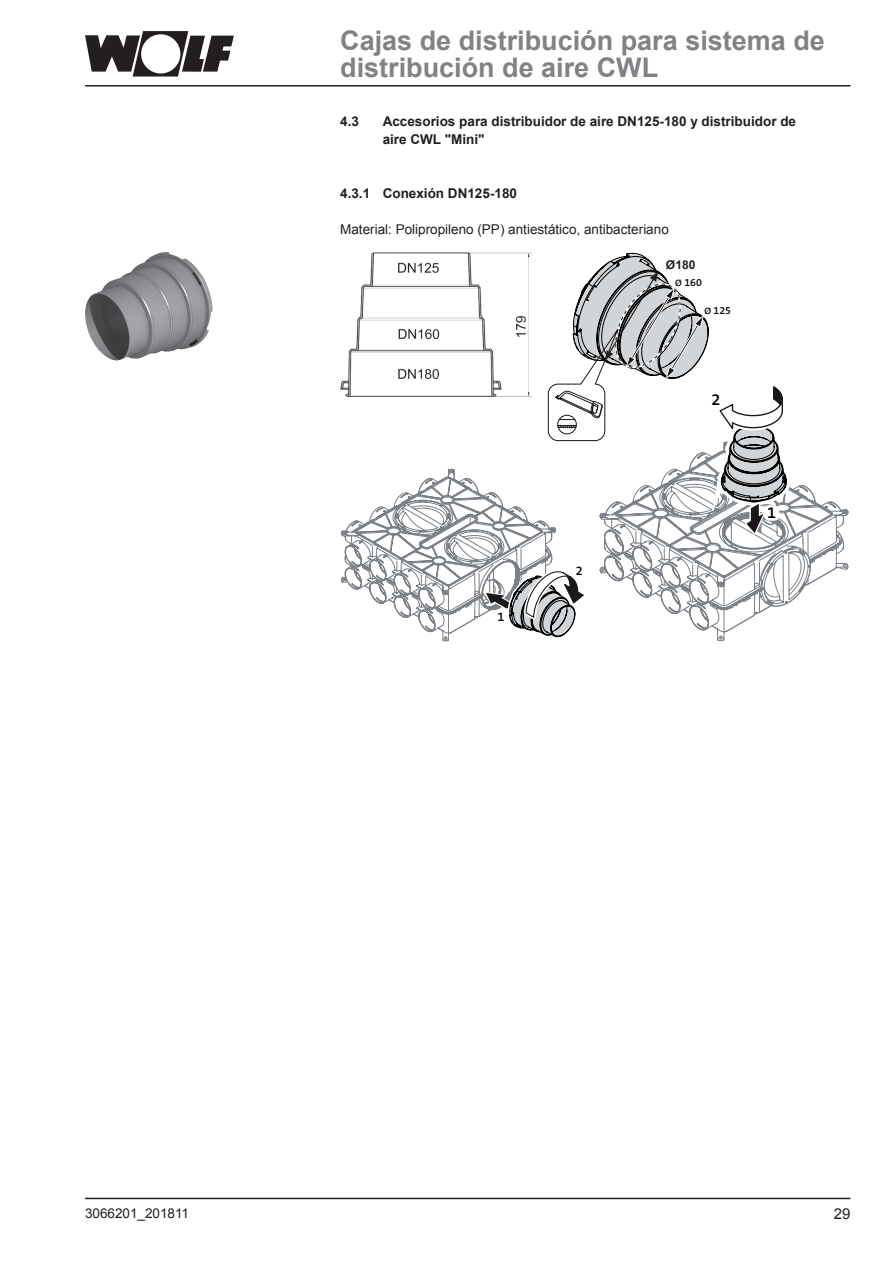
<style>
.page{position:relative;width:893px;height:1263px;background:#fff}
.page>*{position:absolute;margin:0;border:0;box-sizing:border-box;transform-origin:0 0}
.t1{font:700 27px/27px "Arial";color:#808285}
.t2{font:600 16.35px "The Sans B6";color:#000}
.t3{font:15px "Arial";color:#231f20}
.t4{font:700 13.5px/18px "Arial";color:#231f20}
.t5{font:13.5px "Arial";color:#231f20}
.t6{font:600 12.75px "The Sans B6";color:#000}
.t7{font:700 12.15px "Arial";color:#231f20}
.t8{font:600 10.65px "The Sans B6";color:#000}
.s1{font-family:"Helvetica Neue LT Std";font-weight:500;font-size:8.85px}
</style>
<div class="page">
<svg style="left:85px;top:31px;width:149px;height:46px"></svg>
<hr style="left:85px;top:85px;width:765px;height:2px;background:#231f20">
<hr style="left:85px;top:1198px;width:765px;height:1px;background:#231f20">
<svg style="left:341px;top:252px;width:507px;height:390px"></svg>
<img style="left:85px;top:252px;width:128px;height:108px">
<h1 class="t1" style="left:340px;top:27px;width:486px">Cajas de distribución para sistema de distribución de aire CWL</h1>
<p class="t4" style="left:340px;top:113px;width:20px">4.3</p>
<p class="t4" style="left:383px;top:113px;width:415px">Accesorios para distribuidor de aire DN125-180 y distribuidor de aire CWL "Mini"</p>
<p class="t4" style="left:340px;top:185px;width:178px">4.3.1 Conexión DN125-180</p>
<p class="t5" style="left:340px;top:220px;width:330px">Material: Polipropileno (PP) antiestático, antibacteriano</p>
<p class="t7" style="left:666px;top:257px;width:31px">Ø180</p>
<p class="t8" style="left:675px;top:277px;width:28px"><span class="s1">Ø</span> 160</p>
<p class="t8" style="left:704px;top:305px;width:28px"><span class="s1">Ø</span> 125</p>
<p class="t6" style="left:497px;top:610px;width:9px">1</p>
<p class="t6" style="left:576px;top:564px;width:9px">2</p>
<p class="t2" style="left:711px;top:390px;width:10px">2</p>
<p class="t2" style="left:767px;top:504px;width:10px">1</p>
<p class="t5" style="left:85px;top:1204px;width:106px">3066201_201811</p>
<p class="t3" style="left:834px;top:1203px;width:18px">29</p>
</div>
